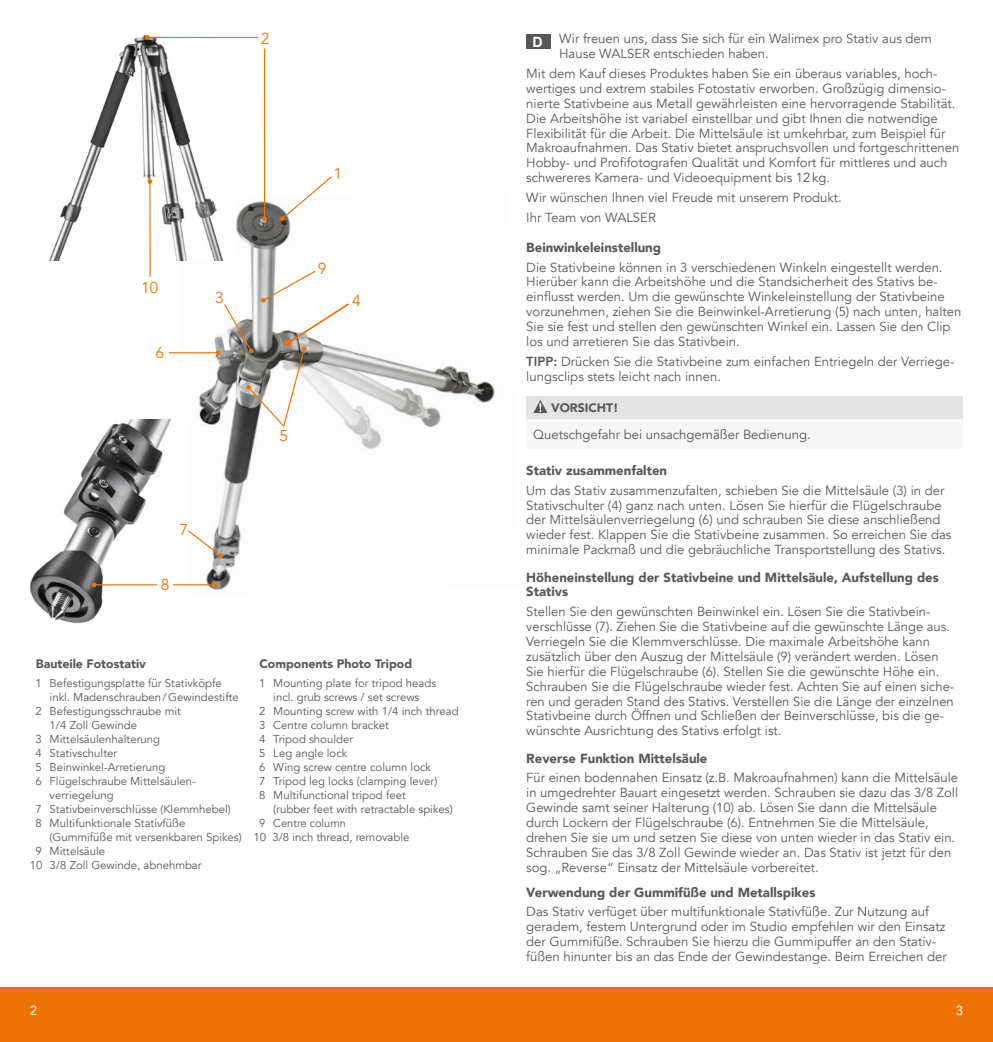
<style>
.page{position:relative;width:993px;height:1042px;background:#fff}
.page>*{position:absolute;margin:0;border:0;box-sizing:border-box;transform-origin:0 0}
.t1{font:15.75px "Avenir";color:#ee7203}
.t2{font:700 14.17px "Arial";color:#fff}
.t3{font:13.12px/14.9px "Avenir";color:#575756}
.t4{font:900 13.12px/14.9px "Avenir";color:#575756}
.t5{font:500 13.12px "Avenir";color:#fff}
.t6{font:900 12.25px "Avenir";color:#575756}
.t7{font:11.38px "Avenir";color:#575756}
.s1{font-weight:800}
</style>
<div class="page">
<div style="left:0;top:987px;width:992px;height:55px;background:#ee7203"></div>
<div style="left:526px;top:396px;width:436px;height:23px;background:#e3e3e3"></div>
<div style="left:526px;top:419px;width:436px;height:30px;background:#f6f6f6"></div>
<svg style="left:533px;top:400px;width:14px;height:13px"></svg>
<div style="left:526px;top:35px;width:24px;height:14px;background:#575756"></div>
<img style="left:178px;top:191px;width:317px;height:399px">
<img style="left:49px;top:35px;width:187px;height:225px">
<svg style="left:280px;top:176px;width:53px;height:45px"></svg>
<hr style="left:147px;top:37px;width:111px;height:1px;background:#ee7203">
<svg style="left:145px;top:35px;width:4px;height:5px"></svg>
<svg style="left:188px;top:529px;width:35px;height:29px"></svg>
<hr style="left:149px;top:181px;width:2px;height:96px;background:#ee7203">
<svg style="left:147px;top:179px;width:5px;height:5px"></svg>
<hr style="left:169px;top:352px;width:49px;height:1px;background:#ee7203">
<svg style="left:216px;top:270px;width:134px;height:158px"></svg>
<div style="left:284px;top:340px;width:7px;height:6px;background:#ee7203;border-radius:50%"></div>
<img style="left:30px;top:419px;width:158px;height:204px">
<hr style="left:264px;top:48px;width:1px;height:171px;background:#ee7203">
<svg style="left:262px;top:217px;width:5px;height:4px"></svg>
<hr style="left:94px;top:584px;width:63px;height:1px;background:#ee7203">
<svg style="left:92px;top:582px;width:4px;height:5px"></svg>
<hr style="left:173px;top:584px;width:43px;height:1px;background:#ee7203">
<svg style="left:214px;top:582px;width:4px;height:5px"></svg>
<p class="t1" style="left:261px;top:29px;width:10px">2</p>
<p class="t1" style="left:333px;top:164px;width:10px">1</p>
<p class="t1" style="left:141px;top:278px;width:19px">10</p>
<p class="t1" style="left:156px;top:343px;width:10px">6</p>
<p class="t1" style="left:215px;top:288px;width:10px">3</p>
<p class="t1" style="left:317px;top:259px;width:10px">9</p>
<p class="t1" style="left:352px;top:291px;width:10px">4</p>
<p class="t1" style="left:279px;top:426px;width:10px">5</p>
<p class="t1" style="left:179px;top:520px;width:10px">7</p>
<p class="t1" style="left:161px;top:575px;width:10px">8</p>
<p class="t6" style="left:36px;top:653px;width:112px">Bauteile Fotostativ</p>
<p class="t7" style="left:35px;top:676px;width:188px">1 Befestigungsplatte für Stativköpfe</p>
<p class="t7" style="left:50px;top:690px;width:191px">inkl. Madenschrauben/Gewindestifte</p>
<p class="t7" style="left:35px;top:704px;width:147px">2 Befestigungsschraube mit</p>
<p class="t7" style="left:50px;top:718px;width:89px">1/4 Zoll Gewinde</p>
<p class="t7" style="left:35px;top:732px;width:126px">3 Mittelsäulenhalterung</p>
<p class="t7" style="left:35px;top:746px;width:83px">4 Stativschulter</p>
<p class="t7" style="left:35px;top:760px;width:131px">5 Beinwinkel-Arretierung</p>
<p class="t7" style="left:35px;top:774px;width:173px">6 Flügelschraube Mittelsäulen- -</p>
<p class="t7" style="left:50px;top:788px;width:66px">verriegelung</p>
<p class="t7" style="left:35px;top:802px;width:197px">7 Stativbeinverschlüsse (Klemmhebel)</p>
<p class="t7" style="left:35px;top:816px;width:151px">8 Multifunktionale Stativfüße</p>
<p class="t7" style="left:50px;top:830px;width:193px">(Gummifüße mit versenkbaren Spikes)</p>
<p class="t7" style="left:35px;top:844px;width:71px">9 Mittelsäule</p>
<p class="t7" style="left:30px;top:858px;width:173px">10 3/8 Zoll Gewinde, abnehmbar</p>
<p class="t6" style="left:259px;top:653px;width:154px">Components Photo Tripod</p>
<p class="t7" style="left:259px;top:676px;width:178px">1 Mounting plate for tripod heads</p>
<p class="t7" style="left:273px;top:690px;width:147px">incl. grub screws / set screws</p>
<p class="t7" style="left:259px;top:704px;width:201px">2 Mounting screw with 1/4 inch thread</p>
<p class="t7" style="left:259px;top:718px;width:131px">3 Centre column bracket</p>
<p class="t7" style="left:259px;top:732px;width:95px">4 Tripod shoulder</p>
<p class="t7" style="left:259px;top:746px;width:90px">5 Leg angle lock</p>
<p class="t7" style="left:259px;top:760px;width:173px">6 Wing screw centre column lock</p>
<p class="t7" style="left:259px;top:774px;width:180px">7 Tripod leg locks (clamping lever)</p>
<p class="t7" style="left:259px;top:788px;width:148px">8 Multifunctional tripod feet</p>
<p class="t7" style="left:273px;top:802px;width:181px">(rubber feet with retractable spikes)</p>
<p class="t7" style="left:259px;top:816px;width:88px">9 Centre column</p>
<p class="t7" style="left:253px;top:830px;width:157px">10 3/8 inch thread, removable</p>
<p class="t3" style="left:559px;top:32px;width:374px">Wir freuen uns, dass Sie sich für ein Walimex pro Stativ aus dem<br>Hause WALSER entschieden haben.</p>
<p class="t3" style="left:526px;top:66px;width:434px">Mit dem Kauf dieses Produktes haben Sie ein überaus variables, hoch&shy;wertiges und extrem stabiles Fotostativ erworben. Großzügig dimensio&shy;nierte Stativbeine aus Metall gewährleisten eine hervorragende Stabilität.<br>Die Arbeitshöhe ist variabel einstellbar und gibt Ihnen die notwendige Flexibilität für die Arbeit. Die Mittelsäule ist umkehrbar, zum Beispiel für Makroaufnahmen. Das Stativ bietet anspruchsvollen und fortgeschrittenen Hobby- und Profifotografen Qualität und Komfort für mittleres und auch schwereres Kamera- und Videoequipment bis 12kg.</p>
<p class="t3" style="left:526px;top:188px;width:317px;line-height:19.8px">Wir wünschen Ihnen viel Freude mit unserem Produkt.<br>Ihr Team von WALSER</p>
<p class="t4" style="left:526px;top:239px;width:136px">Beinwinkeleinstellung</p>
<p class="t3" style="left:526px;top:260px;width:436px">Die Stativbeine können in 3 verschiedenen Winkeln eingestellt werden.<br>Hierüber kann die Arbeitshöhe und die Standsicherheit des Stativs be&shy;einflusst werden. Um die gewünschte Winkeleinstellung der Stativbeine vorzunehmen, ziehen Sie die Beinwinkel-Arretierung (5) nach unten, halten Sie sie fest und stellen den gewünschten Winkel ein. Lassen Sie den Clip los und arretieren Sie das Stativbein.</p>
<p class="t3" style="left:526px;top:354px;width:430px"><span class="s1">TIPP:</span> Drücken Sie die Stativbeine zum einfachen Entriegeln der Verriege&shy;lungsclips stets leicht nach innen.</p>
<p class="t6" style="left:551px;top:397px;width:69px">VORSICHT!</p>
<p class="t3" style="left:533px;top:427px;width:279px">Quetschgefahr bei unsachgemäßer Bedienung.</p>
<p class="t4" style="left:526px;top:462px;width:142px">Stativ zusammenfalten</p>
<p class="t3" style="left:526px;top:483px;width:426px">Um das Stativ zusammenzufalten, schieben Sie die Mittelsäule (3) in der Stativschulter (4) ganz nach unten. Lösen Sie hierfür die Flügelschraube der Mittelsäulenverriegelung (6) und schrauben Sie diese anschließend wieder fest. Klappen Sie die Stativbeine zusammen. So erreichen Sie das minimale Packmaß und die gebräuchliche Transportstellung des Stativs.</p>
<p class="t4" style="left:526px;top:569px;width:414px">Höheneinstellung der Stativbeine und Mittelsäule, Aufstellung des<br>Stativs</p>
<p class="t3" style="left:526px;top:604px;width:429px">Stellen Sie den gewünschten Beinwinkel ein. Lösen Sie die Stativbein&shy;verschlüsse (7). Ziehen Sie die Stativbeine auf die gewünschte Länge aus.<br>Verriegeln Sie die Klemmverschlüsse. Die maximale Arbeitshöhe kann zusätzlich über den Auszug der Mittelsäule (9) verändert werden. Lösen Sie hierfür die Flügelschraube (6). Stellen Sie die gewünschte Höhe ein.<br>Schrauben Sie die Flügelschraube wieder fest. Achten Sie auf einen siche&shy;ren und geraden Stand des Stativs. Verstellen Sie die Länge der einzelnen Stativbeine durch Öffnen und Schließen der Beinverschlüsse, bis die ge&shy;wünschte Ausrichtung des Stativs erfolgt ist.</p>
<p class="t4" style="left:526px;top:750px;width:183px">Reverse Funktion Mittelsäule</p>
<p class="t3" style="left:526px;top:771px;width:433px">Für einen bodennahen Einsatz (z.B. Makroaufnahmen) kann die Mittelsäule in umgedrehter Bauart eingesetzt werden. Schrauben sie dazu das 3/8 Zoll Gewinde samt seiner Halterung (10) ab. Lösen Sie dann die Mittelsäule durch Lockern der Flügelschraube (6). Entnehmen Sie die Mittelsäule, drehen Sie sie um und setzen Sie diese von unten wieder in das Stativ ein.<br>Schrauben Sie das 3/8 Zoll Gewinde wieder an. Das Stativ ist jetzt für den sog. „Reverse“ Einsatz der Mittelsäule vorbereitet.</p>
<p class="t4" style="left:526px;top:884px;width:291px">Verwendung der Gummifüße und Metallspikes</p>
<p class="t3" style="left:526px;top:904px;width:422px">Das Stativ verfüget über multifunktionale Stativfüße. Zur Nutzung auf geradem, festem Untergrund oder im Studio empfehlen wir den Einsatz der Gummifüße. Schrauben Sie hierzu die Gummipuffer an den Stativ&shy;füßen hinunter bis an das Ende der Gewindestange. Beim Erreichen der</p>
<p class="t2" style="left:532px;top:32px;width:12px">D</p>
<p class="t5" style="left:30px;top:999px;width:9px">2</p>
<p class="t5" style="left:955px;top:999px;width:9px">3</p>
</div>
